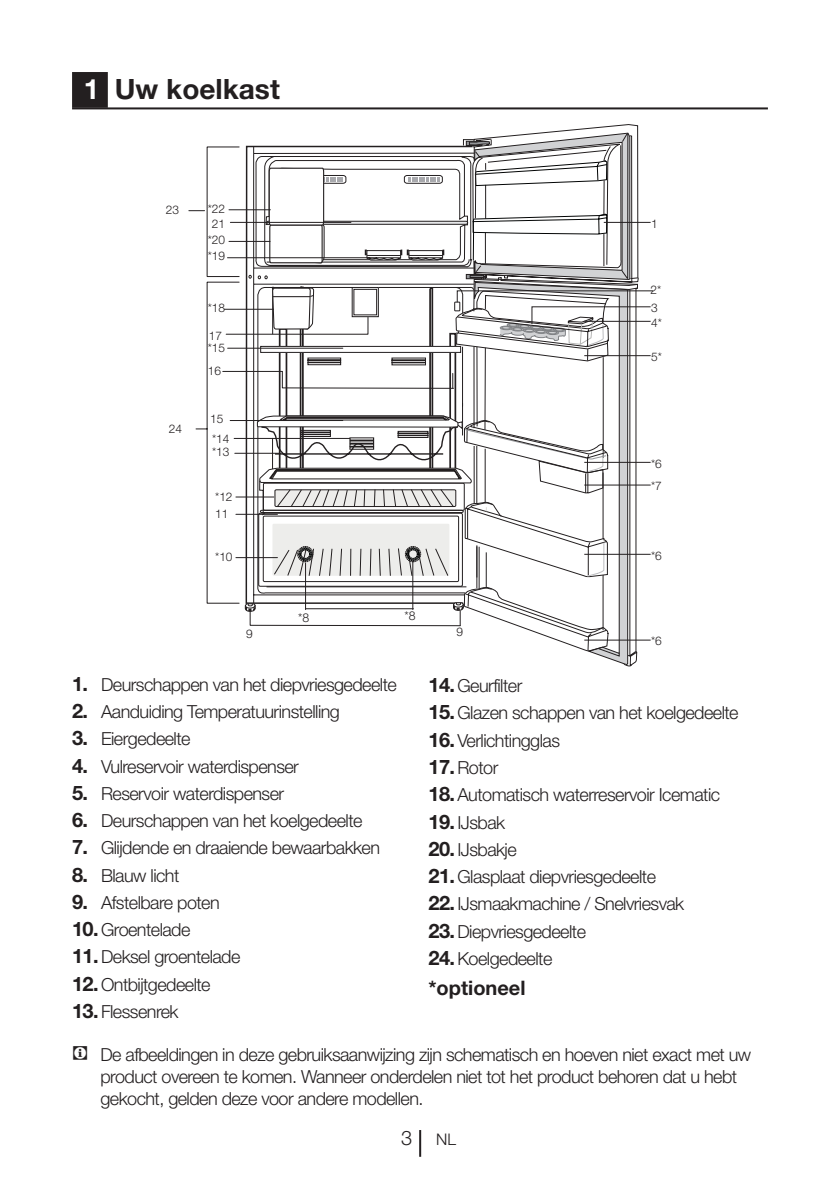
<style>
.page{position:relative;width:840px;height:1191px;background:#fff}
.page>*{position:absolute;margin:0;border:0;box-sizing:border-box;transform-origin:0 0}
.t1{font:700 28px "Helvetica Neue LT Pro";color:#231f20}
.t2{font:700 20px "Helvetica Neue LT Pro";color:#231f20}
.t3{font:300 18px/21.6px "Helvetica Neue LT Pro";letter-spacing:-.03em;color:#231f20}
.t4{font:300 16px "Helvetica Neue LT Pro";color:#231f20}
.t5{font:300 12.2px "Helvetica Neue LT Pro";color:#231f20}
.t6{font:300 11.8px/17.2px "Helvetica Neue LT Pro";color:#231f20}
.s1{color:#fff}
.s2{font-weight:700;font-size:20px}
.s3{font-family:"ZIWARNUN";font-weight:400;font-size:20px}
.s4{font-size:20px}
</style>
<div class="page">
<hr style="left:419px;top:1130px;width:2px;height:26px;background:#231f20">
<div style="left:73px;top:73px;width:34px;height:34px;background:#231f20"></div>
<div style="left:72px;top:72px;width:36px;height:36px;border:2px solid #231f20"></div>
<hr style="left:72px;top:107px;width:695px;height:2px;background:#231f20">
<svg style="left:189px;top:124px;width:464px;height:533px"></svg>
<h1 class="t1" style="left:84px;top:72px;width:197px"><span class="s1">1</span> Uw koelkast</h1>
<p class="t6" style="left:166px;top:201px;width:15px">23</p>
<p class="t6" style="left:169px;top:420px;width:15px">24</p>
<p class="t6" style="left:208px;top:201px;width:19px;line-height:15.2px;text-align:center">*22<br>21</p>
<p class="t6" style="left:208px;top:231px;width:19px">*20</p>
<p class="t6" style="left:208px;top:247px;width:19px">*19</p>
<p class="t6" style="left:208px;top:299px;width:19px">*18</p>
<p class="t6" style="left:209px;top:326px;width:15px">17</p>
<p class="t6" style="left:208px;top:339px;width:19px">*15</p>
<p class="t6" style="left:208px;top:362px;width:15px">16</p>
<p class="t6" style="left:210px;top:410px;width:15px">15</p>
<p class="t6" style="left:212px;top:430px;width:19px">*14</p>
<p class="t6" style="left:212px;top:442px;width:19px">*13</p>
<p class="t6" style="left:215px;top:487px;width:19px">*12<br>11</p>
<p class="t6" style="left:215px;top:548px;width:19px">*10</p>
<p class="t5" style="left:298px;top:610px;width:13px">*8</p>
<p class="t5" style="left:404px;top:608px;width:13px">*8</p>
<p class="t6" style="left:246px;top:625px;width:8px">9</p>
<p class="t6" style="left:456px;top:623px;width:8px">9</p>
<p class="t6" style="left:650px;top:214px;width:8px">1</p>
<p class="t6" style="left:650px;top:280px;width:12px">2*</p>
<p class="t6" style="left:650px;top:299px;width:8px">3</p>
<p class="t6" style="left:650px;top:313px;width:12px">4*</p>
<p class="t6" style="left:650px;top:348px;width:12px">5*</p>
<p class="t6" style="left:650px;top:454px;width:12px">*6</p>
<p class="t6" style="left:650px;top:477px;width:12px">*7</p>
<p class="t6" style="left:650px;top:546px;width:12px">*6</p>
<p class="t6" style="left:650px;top:632px;width:12px">*6</p>
<p class="t3" style="left:72px;top:673px;width:326px"><span class="s2">1.</span> Deurschappen van het diepvriesgedeelte</p>
<p class="t3" style="left:72px;top:700px;width:269px"><span class="s2">2.</span> Aanduiding Temperatuurinstelling</p>
<p class="t3" style="left:72px;top:727px;width:120px"><span class="s2">3.</span> Eiergedeelte</p>
<p class="t3" style="left:72px;top:755px;width:228px"><span class="s2">4.</span> Vulreservoir waterdispenser</p>
<p class="t3" style="left:72px;top:782px;width:213px"><span class="s2">5.</span> Reservoir waterdispenser</p>
<p class="t3" style="left:72px;top:809px;width:292px"><span class="s2">6.</span> Deurschappen van het koelgedeelte</p>
<p class="t3" style="left:72px;top:836px;width:309px"><span class="s2">7.</span> Glijdende en draaiende bewaarbakken</p>
<p class="t3" style="left:72px;top:864px;width:109px"><span class="s2">8.</span> Blauw licht</p>
<p class="t3" style="left:72px;top:891px;width:149px"><span class="s2">9.</span> Afstelbare poten</p>
<p class="t3" style="left:72px;top:918px;width:120px"><span class="s2">10.</span> Groentelade</p>
<p class="t3" style="left:72px;top:946px;width:170px"><span class="s2">11.</span> Deksel groentelade</p>
<p class="t3" style="left:72px;top:973px;width:140px"><span class="s2">12.</span> Ontbijtgedeelte</p>
<p class="t3" style="left:72px;top:1000px;width:108px"><span class="s2">13.</span> Flessenrek</p>
<p class="t3" style="left:100px;top:1043px;width:652px;text-indent:-28px"><span class="s3">C</span> De afbeeldingen in deze gebruiksaanwijzing zijn schematisch en hoeven niet exact met uw product overeen te komen. Wanneer onderdelen niet tot het product behoren dat u hebt gekocht, gelden deze voor andere modellen.</p>
<p class="t3" style="left:428px;top:674px;width:95px"><span class="s2">14.</span> Geurfilter</p>
<p class="t3" style="left:428px;top:702px;width:311px"><span class="s2">15.</span> Glazen schappen van het koelgedeelte</p>
<p class="t3" style="left:428px;top:729px;width:133px"><span class="s2">16.</span> Verlichtingglas</p>
<p class="t3" style="left:428px;top:756px;width:71px"><span class="s2">17.</span> Rotor</p>
<p class="t3" style="left:428px;top:783px;width:293px"><span class="s2">18.</span> Automatisch waterreservoir Icematic</p>
<p class="t3" style="left:428px;top:811px;width:78px"><span class="s2">19.</span> IJsbak</p>
<p class="t3" style="left:428px;top:838px;width:90px"><span class="s2">20.</span> IJsbakje</p>
<p class="t3" style="left:428px;top:865px;width:229px"><span class="s2">21.</span> Glasplaat diepvriesgedeelte</p>
<p class="t3" style="left:428px;top:892px;width:257px"><span class="s2">22.</span> IJsmaakmachine / Snelvriesvak</p>
<p class="t3" style="left:428px;top:920px;width:159px"><span class="s2">23.</span> Diepvriesgedeelte</p>
<p class="t3" style="left:428px;top:947px;width:125px"><span class="s2">24.</span> Koelgedeelte</p>
<p class="t2" style="left:428px;top:975px;width:98px">*optioneel</p>
<p class="t4" style="left:401px;top:1129px;width:56px"><span class="s4">3</span> NL</p>
</div>
